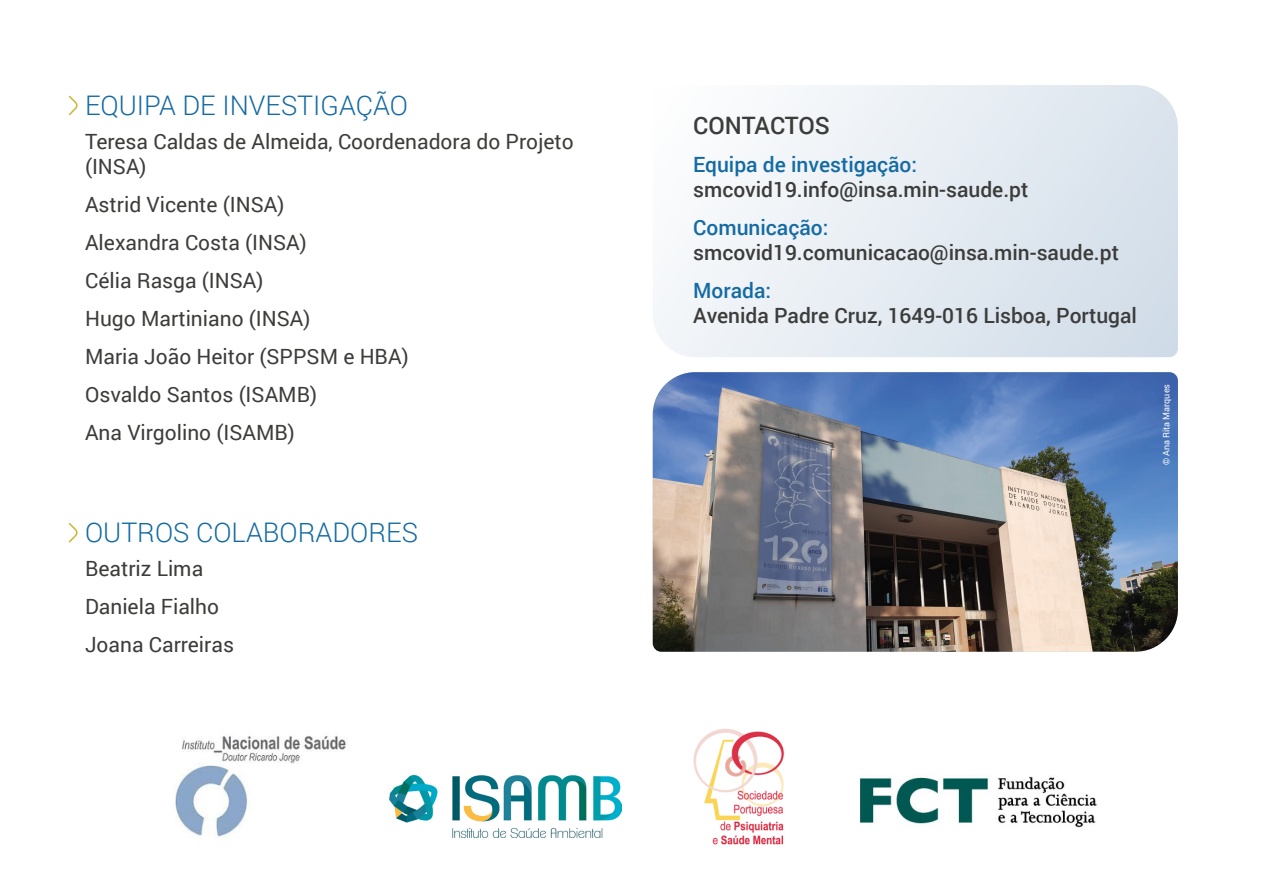
<style>
.page{position:relative;width:1263px;height:893px;background:#fff}
.page>*{position:absolute;margin:0;border:0;box-sizing:border-box;transform-origin:0 0}
.t1{font:300 27px "Roboto";color:#1269a3}
.t2{font:500 24px "Roboto";color:#3c3c3b}
.t3{font:21px/25.2px "Roboto";color:#3c3c3b}
.t4{font:500 21px/25.2px "Roboto";color:#3c3c3b}
.t5{font:9px "Roboto";color:#fff}
.s1{color:#146ba3}
</style>
<div class="page">
<svg style="left:68px;top:95px;width:10px;height:21px"></svg>
<svg style="left:68px;top:523px;width:10px;height:20px"></svg>
<svg style="left:653px;top:85px;width:525px;height:272px;fill:#e8eef3"></svg>
<img style="left:653px;top:372px;width:525px;height:280px">
<img style="left:859px;top:776px;width:238px;height:52px">
<img style="left:390px;top:775px;width:231px;height:63px">
<img style="left:175px;top:736px;width:171px;height:101px">
<img style="left:693px;top:729px;width:92px;height:116px">
<p class="t1" style="left:85px;top:87px;width:324px">EQUIPA DE INVESTIGAÇÃO</p>
<p class="t3" style="left:85px;top:128px;width:490px">Teresa Caldas de Almeida, Coordenadora do Projeto (INSA)</p>
<p class="t3" style="left:85px;top:191px;width:201px">Astrid Vicente (INSA)</p>
<p class="t3" style="left:85px;top:229px;width:223px">Alexandra Costa (INSA)</p>
<p class="t3" style="left:85px;top:267px;width:180px">Célia Rasga (INSA)</p>
<p class="t3" style="left:85px;top:305px;width:227px">Hugo Martiniano (INSA)</p>
<p class="t3" style="left:85px;top:343px;width:325px">Maria João Heitor (SPPSM e HBA)</p>
<p class="t3" style="left:85px;top:381px;width:234px">Osvaldo Santos (ISAMB)</p>
<p class="t3" style="left:85px;top:419px;width:211px">Ana Virgolino (ISAMB)</p>
<p class="t1" style="left:85px;top:514px;width:334px">OUTROS COLABORADORES</p>
<p class="t3" style="left:85px;top:555px;width:120px">Beatriz Lima</p>
<p class="t3" style="left:85px;top:593px;width:136px">Daniela Fialho</p>
<p class="t3" style="left:85px;top:631px;width:150px">Joana Carreiras</p>
<p class="t2" style="left:693px;top:109px;width:138px">CONTACTOS</p>
<p class="t4" style="left:693px;top:151px;width:337px"><span class="s1">Equipa de investigação: </span>smcovid19.info@insa.min-saude.pt</p>
<p class="t4" style="left:693px;top:214px;width:427px"><span class="s1">Comunicação: </span>smcovid19.comunicacao@insa.min-saude.pt</p>
<p class="t4" style="left:693px;top:277px;width:445px"><span class="s1">Morada:<br></span>Avenida Padre Cruz, 1649-016 Lisboa, Portugal</p>
<p class="t5" style="left:1160px;top:465px;width:83px;rotate:-90deg">© Ana Rita Marques</p>
</div>
